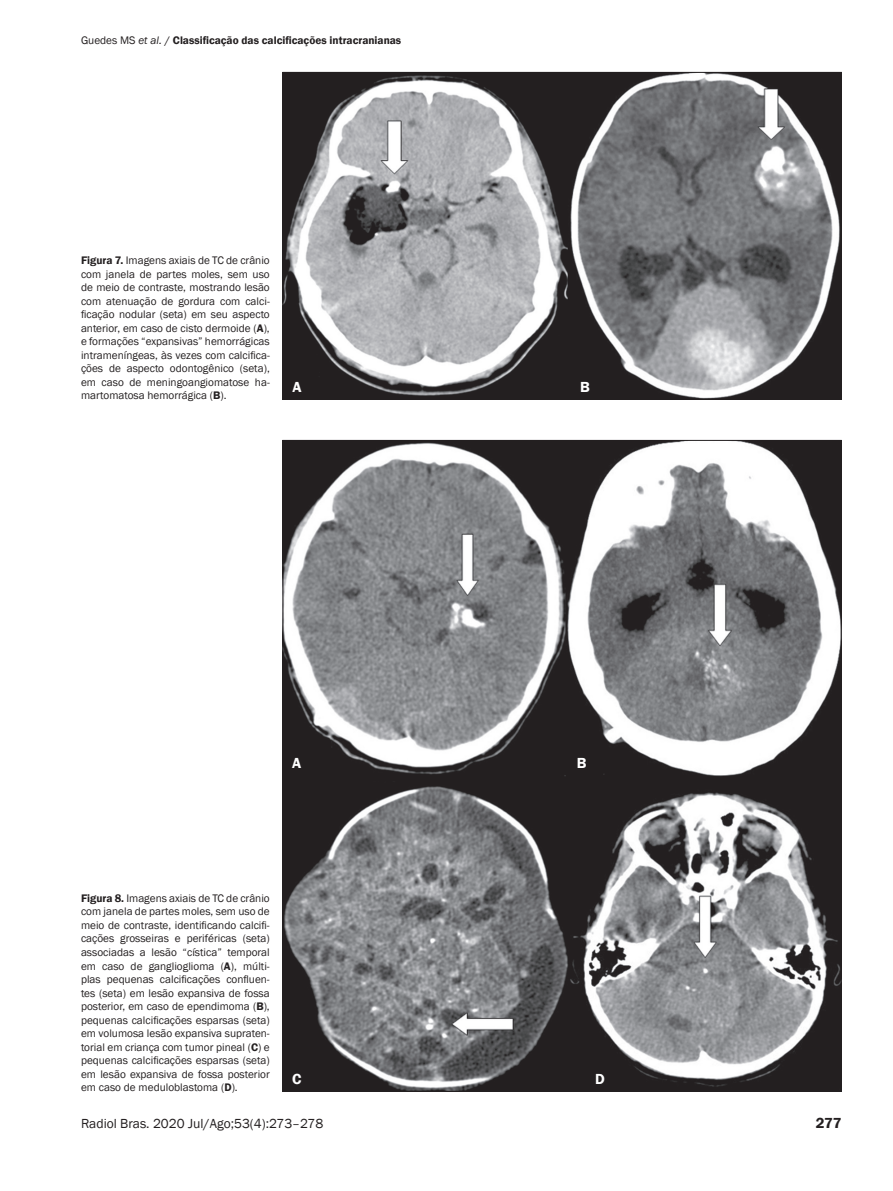
<style>
.page{position:relative;width:893px;height:1191px;background:#fff}
.page>*{position:absolute;margin:0;border:0;box-sizing:border-box;transform-origin:0 0}
.t1{font:600 15px "Franklin Gothic";color:#fff}
.t2{font:600 15px "Franklin Gothic";color:#231f20}
.t3{font:13.5px "Franklin Gothic";color:#231f20}
.t4{font:11.25px/13.5px "Franklin Gothic";color:#231f20;text-align:justify}
.t5{font:600 11.25px "Franklin Gothic";color:#231f20}
.s1{font-weight:400}
.s2{font-weight:400;font-style:italic}
.s3{font-weight:500}
.s4{font-weight:600}
</style>
<div class="page">
<img style="left:285px;top:74px;width:555px;height:323px">
<img style="left:285px;top:442px;width:554px;height:339px">
<img style="left:285px;top:781px;width:554px;height:308px">
<p class="t5" style="left:81px;top:33px;width:322px"><span class="s1">Guedes MS</span> <span class="s2">et al.</span> <span class="s3">/</span> Classificação das calcificações intracranianas</p>
<p class="t4" style="left:81px;top:254px;width:190px"><span class="s4">Figura 7.</span> Imagens axiais de TC de crânio com janela de partes moles, sem uso de meio de contraste, mostrando lesão com atenuação de gordura com calci&shy;ficação nodular (seta) em seu aspecto anterior, em caso de cisto dermoide (<span class="s4">A</span>), e formações “expansivas” hemorrágicas intrameníngeas, às vezes com calcifica&shy;ções de aspecto odontogênico (seta), em caso de meningoangiomatose ha&shy;martomatosa hemorrágica (<span class="s4">B</span>).</p>
<h1 class="t1" style="left:292px;top:377px;width:11px">A</h1>
<h1 class="t1" style="left:580px;top:377px;width:11px">B</h1>
<h1 class="t1" style="left:292px;top:754px;width:11px">A</h1>
<h1 class="t1" style="left:577px;top:754px;width:11px">B</h1>
<p class="t4" style="left:81px;top:891px;width:190px"><span class="s4">Figura 8.</span> Imagens axiais de TC de crânio com janela de partes moles, sem uso de meio de contraste, identificando calcifi&shy;cações grosseiras e periféricas (seta) associadas a lesão “cística” temporal em caso de ganglioglioma (<span class="s4">A</span>), múlti&shy;plas pequenas calcificações confluen&shy;tes (seta) em lesão expansiva de fossa posterior, em caso de ependimoma (<span class="s4">B</span>), pequenas calcificações esparsas (seta) em volumosa lesão expansiva supraten&shy;torial em criança com tumor pineal (<span class="s4">C</span>) e pequenas calcificações esparsas (seta) em lesão expansiva de fossa posterior em caso de meduloblastoma (<span class="s4">D</span>).</p>
<h1 class="t1" style="left:292px;top:1069px;width:11px">C</h1>
<h1 class="t1" style="left:595px;top:1069px;width:11px">D</h1>
<p class="t3" style="left:81px;top:1114px;width:244px">Radiol Bras. 2020 Jul/Ago;53(4):273–278</p>
<h1 class="t2" style="left:816px;top:1113px;width:27px">277</h1>
</div>
